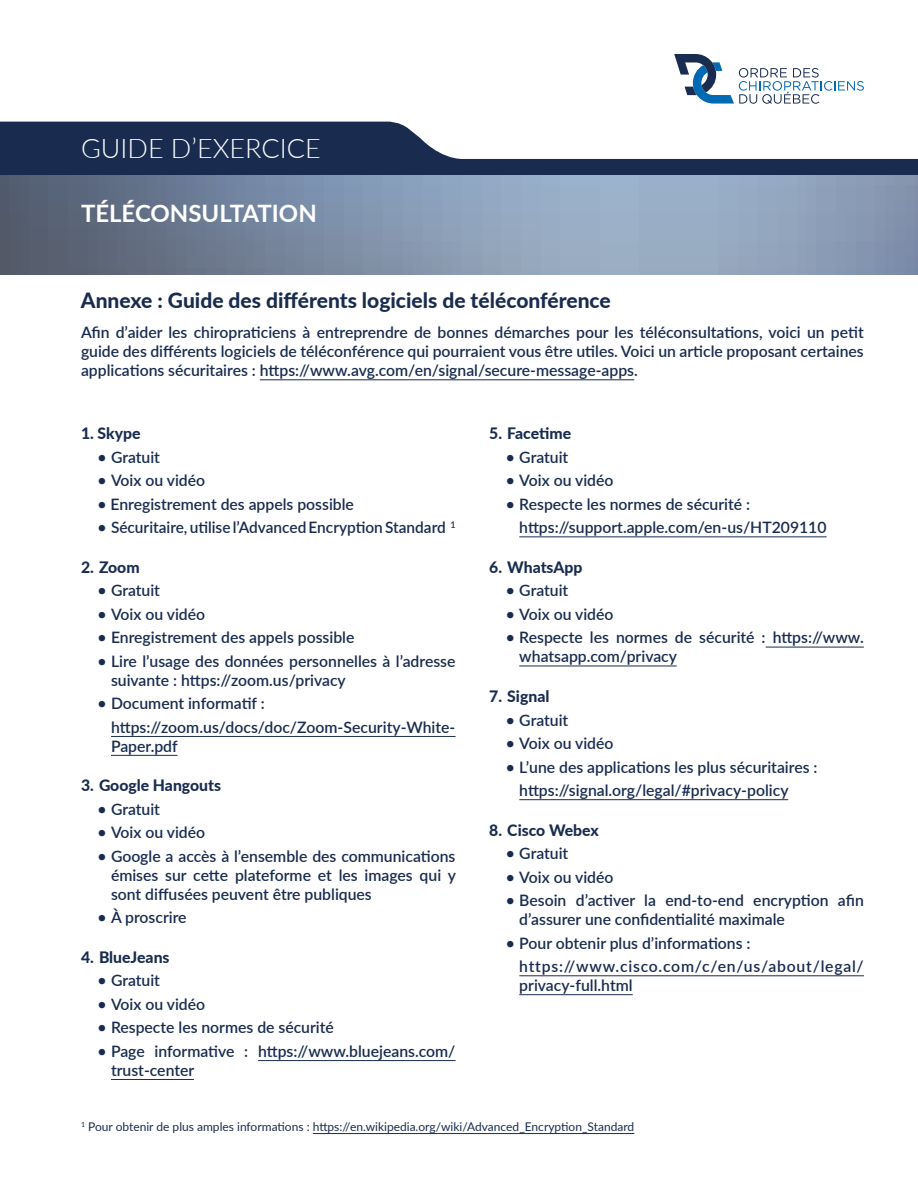
<style>
.page{position:relative;width:918px;height:1188px;background:#fff}
.page>*{position:absolute;margin:0;border:0;box-sizing:border-box;transform-origin:0 0}
.t1{font:300 27px "Lato";color:#fff}
.t2{font:700 24px "Lato";color:#fff}
.t3{font:800 21px "Lato";color:#192c50}
.t4{font:600 15.75px/18.9px "Lato";color:#192c50}
.t5{font:800 15.75px "Lato";color:#192c50}
.t6{font:600 15.75px/23.5px "Lato";letter-spacing:.04em;color:#192c50}
.t7{font:12px "Lato";color:#192c50}
</style>
<div class="page">
<svg style="left:0;top:122px;width:918px;height:53px;fill:#192c50"></svg>
<svg style="left:0;top:175px;width:918px;height:100px;background:#8091a9"></svg>
<svg style="left:0;top:176px;width:918px;height:98px;background:#8192a9"></svg>
<svg style="left:674px;top:54px;width:190px;height:50px"></svg>
<hr style="left:111px;top:736px;width:345px;height:1px;background:#192c50">
<hr style="left:111px;top:755px;width:67px;height:1px;background:#192c50">
<hr style="left:258px;top:1060px;width:198px;height:1px;background:#192c50">
<hr style="left:111px;top:1079px;width:83px;height:1px;background:#192c50">
<hr style="left:519px;top:536px;width:308px;height:1px;background:#192c50">
<hr style="left:766px;top:647px;width:98px;height:1px;background:#192c50">
<hr style="left:519px;top:666px;width:158px;height:1px;background:#192c50">
<hr style="left:519px;top:799px;width:269px;height:1px;background:#192c50">
<hr style="left:519px;top:975px;width:345px;height:1px;background:#192c50">
<hr style="left:519px;top:994px;width:114px;height:1px;background:#192c50">
<hr style="left:260px;top:379px;width:374px;height:1px;background:#192c50">
<hr style="left:313px;top:1133px;width:321px;height:1px;background:#192c50">
<h1 class="t1" style="left:81px;top:130px;width:241px">GUIDE D’EXERCICE</h1>
<h2 class="t2" style="left:81px;top:195px;width:237px">TÉLÉCONSULTATION</h2>
<h3 class="t3" style="left:81px;top:285px;width:531px">Annexe : Guide des différents logiciels de téléconférence</h3>
<p class="t4" style="left:81px;top:323px;width:784px;text-align:justify">Afin d’aider les chiropraticiens à entreprendre de bonnes démarches pour les téléconsultations, voici un petit guide des différents logiciels de téléconférence qui pourraient vous être utiles. Voici un article proposant certaines applications sécuritaires : https://www.avg.com/en/signal/secure-message-apps.</p>
<p class="t5" style="left:81px;top:422px;width:61px">1. Skype</p>
<p class="t4" style="left:98px;top:447px;width:64px">• Gratuit</p>
<p class="t4" style="left:98px;top:470px;width:109px">• Voix ou vidéo</p>
<p class="t4" style="left:98px;top:494px;width:258px">• Enregistrement des appels possible</p>
<p class="t4" style="left:98px;top:517px;width:360px">• Sécuritaire, utilise l’Advanced Encryption Standard <sup>1</sup></p>
<p class="t5" style="left:81px;top:556px;width:60px">2. Zoom</p>
<p class="t4" style="left:98px;top:581px;width:64px">• Gratuit</p>
<p class="t4" style="left:98px;top:604px;width:109px">• Voix ou vidéo</p>
<p class="t4" style="left:98px;top:628px;width:258px">• Enregistrement des appels possible</p>
<p class="t4" style="left:111px;top:651px;width:346px;text-indent:-13px">• Lire l’usage des données personnelles à l’adresse suivante : https://zoom.us/privacy</p>
<p class="t4" style="left:111px;top:691px;width:346px;line-height:23.5px;text-indent:-13px">• Document informatif : https://zoom.us/docs/doc/Zoom-Security-White-</p>
<p class="t4" style="left:111px;top:736px;width:68px">Paper.pdf</p>
<p class="t5" style="left:81px;top:774px;width:142px">3. Google Hangouts</p>
<p class="t4" style="left:98px;top:799px;width:64px">• Gratuit</p>
<p class="t4" style="left:98px;top:823px;width:109px">• Voix ou vidéo</p>
<p class="t4" style="left:111px;top:846px;width:346px;text-align:justify;text-indent:-13px">• Google a accès à l’ensemble des communications émises sur cette plateforme et les images qui y sont diffusées peuvent être publiques</p>
<p class="t4" style="left:98px;top:907px;width:91px">• À proscrire</p>
<p class="t5" style="left:81px;top:945px;width:90px">4. BlueJeans</p>
<p class="t4" style="left:98px;top:971px;width:64px">• Gratuit</p>
<p class="t4" style="left:98px;top:994px;width:109px">• Voix ou vidéo</p>
<p class="t4" style="left:98px;top:1018px;width:238px">• Respecte les normes de sécurité</p>
<p class="t4" style="left:111px;top:1041px;width:346px;text-indent:-13px">• Page informative : https://www.bluejeans.com/ trust-center</p>
<p class="t5" style="left:489px;top:422px;width:83px">5. Facetime</p>
<p class="t4" style="left:506px;top:447px;width:64px">• Gratuit</p>
<p class="t4" style="left:506px;top:470px;width:109px">• Voix ou vidéo</p>
<p class="t4" style="left:519px;top:492px;width:309px;line-height:23.5px;text-indent:-13px">• Respecte les normes de sécurité : https://support.apple.com/en-us/HT209110</p>
<p class="t5" style="left:489px;top:556px;width:95px">6. WhatsApp</p>
<p class="t4" style="left:506px;top:581px;width:64px">• Gratuit</p>
<p class="t4" style="left:506px;top:604px;width:109px">• Voix ou vidéo</p>
<p class="t4" style="left:519px;top:628px;width:346px;text-indent:-13px">• Respecte les normes de sécurité : https://www. whatsapp.com/privacy</p>
<p class="t5" style="left:489px;top:685px;width:62px">7. Signal</p>
<p class="t4" style="left:506px;top:710px;width:64px">• Gratuit</p>
<p class="t4" style="left:506px;top:733px;width:109px">• Voix ou vidéo</p>
<p class="t4" style="left:519px;top:754px;width:300px;line-height:23.5px;text-indent:-13px">• L’une des applications les plus sécuritaires : https://signal.org/legal/#privacy-policy</p>
<p class="t5" style="left:489px;top:818px;width:111px">8. Cisco Webex</p>
<p class="t4" style="left:506px;top:843px;width:64px">• Gratuit</p>
<p class="t4" style="left:506px;top:867px;width:109px">• Voix ou vidéo</p>
<p class="t4" style="left:519px;top:890px;width:346px;text-indent:-13px">• Besoin d’activer la end-to-end encryption afin d’assurer une confidentialité maximale</p>
<p class="t6" style="left:519px;top:930px;width:346px;text-indent:-13px">• Pour obtenir plus d’informations : https://www.cisco.com/c/en/us/about/legal/</p>
<p class="t4" style="left:519px;top:975px;width:115px">privacy-full.html</p>
<p class="t7" style="left:81px;top:1118px;width:555px"><sup>1</sup> Pour obtenir de plus amples informations : https://en.wikipedia.org/wiki/Advanced_Encryption_Standard</p>
</div>
